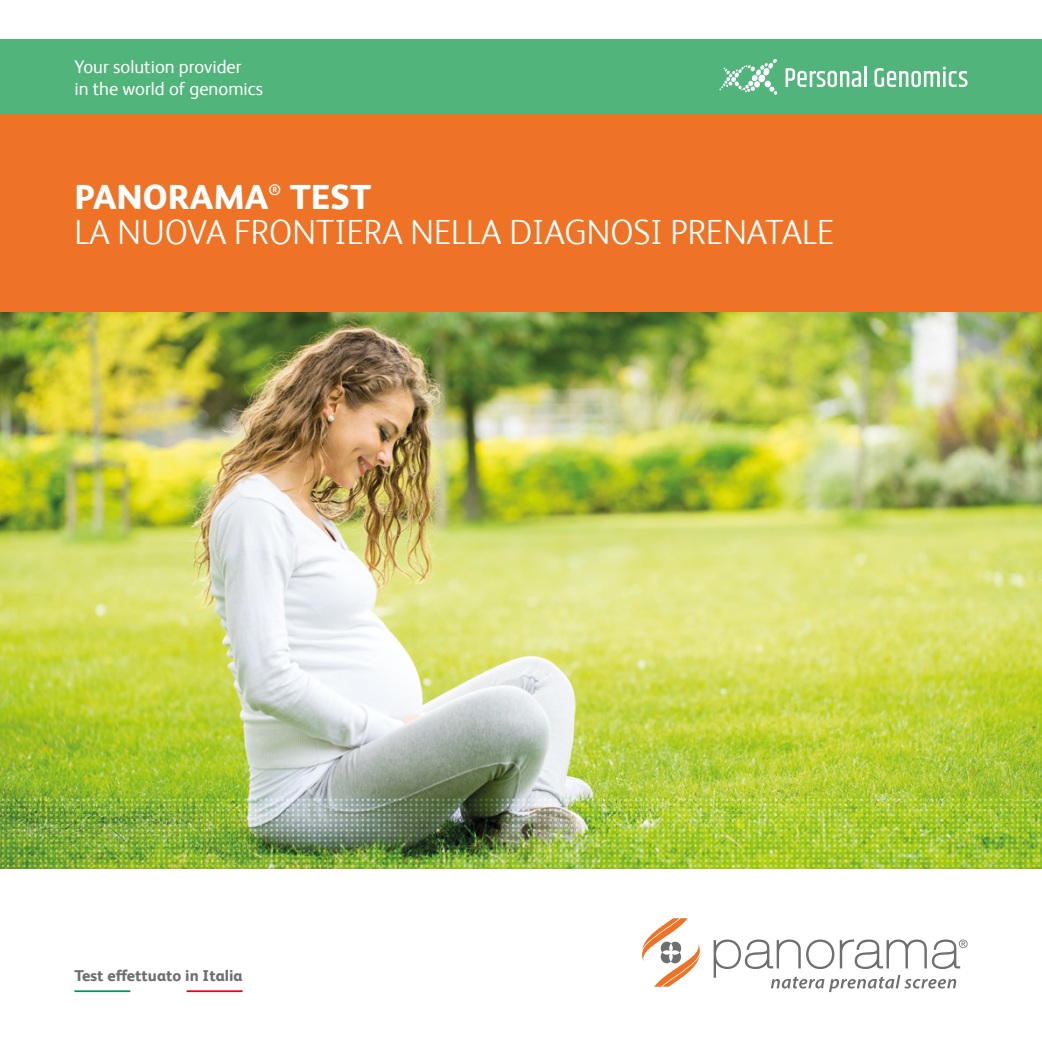
<style>
.page{position:relative;width:1042px;height:1042px;background:#fff}
.page>*{position:absolute;margin:0;border:0;box-sizing:border-box;transform-origin:0 0}
.t1{font:300 35px "FS Albert Pro";color:#fff}
.t2{font:800 35px "FS Albert Pro";color:#fff}
.t3{font:18.38px/22.1px "FS Albert Pro";color:#fff}
.t4{font:800 15.75px "FS Albert Pro";color:#706f6f}
.t5{font:700 15.22px "FS Albert Pro";color:#fff}
</style>
<div class="page">
<div style="left:0;top:114px;width:1042px;height:199px;background:#ee7326"></div>
<img style="left:0;top:313px;width:1042px;height:555px">
<div style="left:0;top:40px;width:1042px;height:74px;background:#51b47a"></div>
<img style="left:2px;top:798px;width:1038px;height:69px">
<svg style="left:785px;top:68px;width:76px;height:19px"></svg>
<hr style="left:864px;top:67px;width:3px;height:20px;background:#fff">
<svg style="left:874px;top:67px;width:93px;height:20px"></svg>
<svg style="left:719px;top:59px;width:58px;height:36px"></svg>
<hr style="left:74px;top:990px;width:56px;height:2px;background:#00975f">
<hr style="left:187px;top:990px;width:55px;height:2px;background:#e30613">
<svg style="left:642px;top:918px;width:58px;height:68px"></svg>
<svg style="left:713px;top:939px;width:254px;height:53px"></svg>
<p class="t3" style="left:74px;top:54px;width:190px">Your solution provider<br>in the world of genomics</p>
<h1 class="t2" style="left:74px;top:170px;width:196px">PANORAMA</h1>
<p class="t5" style="left:268px;top:179px;width:14px">®</p>
<h1 class="t2" style="left:290px;top:170px;width:83px">TEST</h1>
<h1 class="t1" style="left:74px;top:208px;width:761px">LA NUOVA FRONTIERA NELLA DIAGNOSI PRENATALE</h1>
<p class="t4" style="left:74px;top:963px;width:170px">Test effettuato in Italia</p>
</div>
